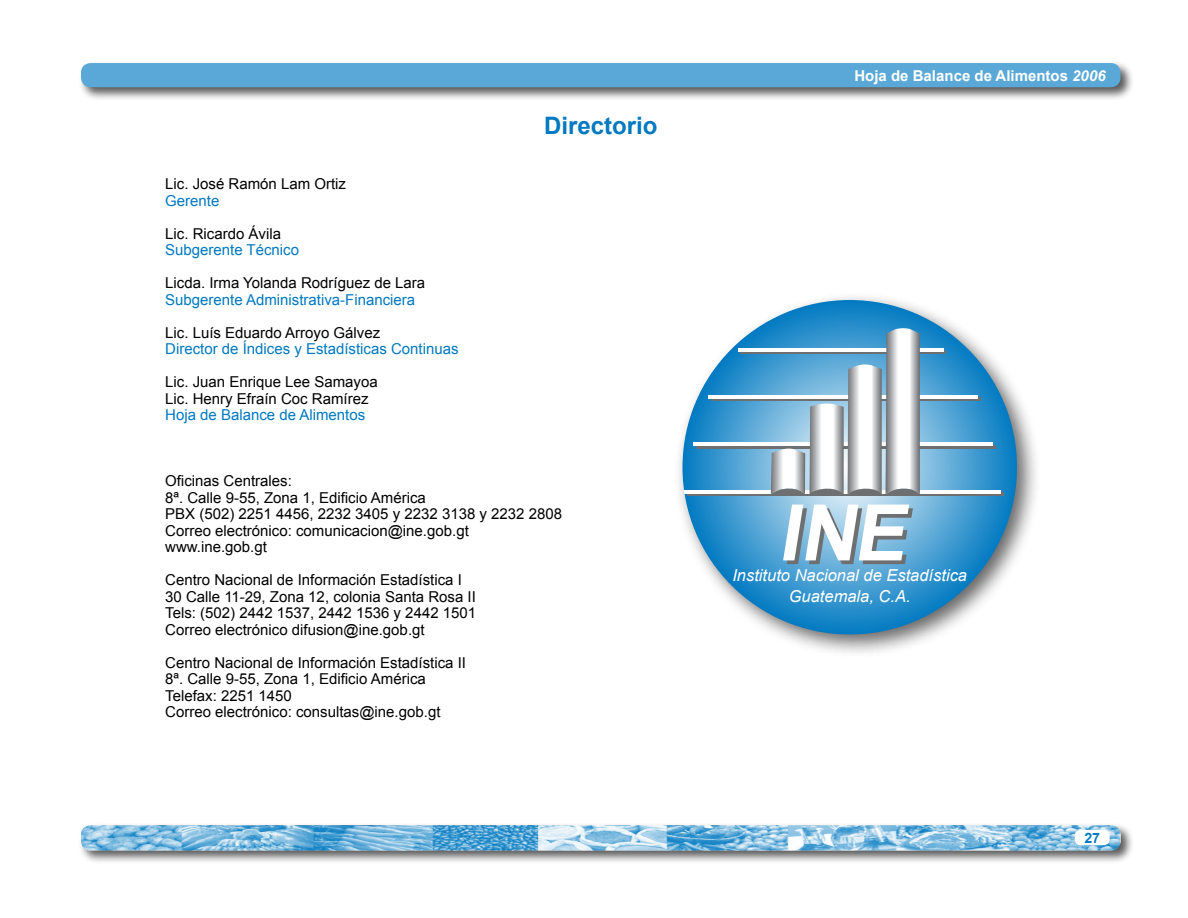
<style>
.page{position:relative;width:1188px;height:918px;background:#fff}
.page>*{position:absolute;margin:0;border:0;box-sizing:border-box;transform-origin:0 0}
.t1{font:700 24px "Arial";color:#0079c1}
.t2{font:italic 16.5px/20.5px "Arial";color:#fff;text-align:center}
.t3{font:15px/16.5px "Arial";color:#000}
.t4{font:15px "Arial";color:#0079c1}
.t5{font:700 15px "Arial";color:#fff}
.t6{font:700 14.25px "Arial";color:#0079c1}
.s1{font-style:italic}
</style>
<div class="page">
<div style="left:78px;top:822px;width:1063px;height:48px;background:#000;opacity:.65"></div>
<img style="left:81px;top:825px;width:1039px;height:25px">
<div style="left:78px;top:60px;width:1063px;height:48px;background:#000;opacity:.65"></div>
<div style="left:81px;top:63px;width:1040px;height:24px;background:#59a8d7;border-radius:10px"></div>
<div style="left:1075px;top:830px;width:35px;height:15px;background:#fff;border-radius:5px"></div>
<div style="left:673px;top:290px;width:376px;height:376px;background:#000;opacity:.6"></div>
<svg style="left:682px;top:300px;width:335px;height:334px;background:#3796ce"></svg>
<hr style="left:741px;top:350px;width:205px;height:4px;background:#6d6f71">
<hr style="left:739px;top:348px;width:205px;height:4px;background:#fff">
<hr style="left:711px;top:397px;width:270px;height:4px;background:#6d6f71">
<hr style="left:708px;top:395px;width:270px;height:4px;background:#fff">
<hr style="left:696px;top:445px;width:299px;height:4px;background:#6d6f71">
<hr style="left:693px;top:442px;width:299px;height:4px;background:#fff">
<hr style="left:688px;top:492px;width:316px;height:4px;background:#6d6f71">
<hr style="left:685px;top:490px;width:316px;height:4px;background:#fff">
<svg style="left:771px;top:328px;width:149px;height:166px"></svg>
<svg style="left:783px;top:505px;width:130px;height:59px"></svg>
<p class="t3" style="left:165px;top:176px;width:182px">Lic. José Ramón Lam Ortiz</p>
<p class="t4" style="left:165px;top:191px;width:56px">Gerente</p>
<p class="t3" style="left:165px;top:226px;width:117px">Lic. Ricardo Ávila</p>
<p class="t4" style="left:165px;top:240px;width:135px">Subgerente Técnico</p>
<p class="t3" style="left:165px;top:275px;width:262px">Licda. Irma Yolanda Rodríguez de Lara</p>
<p class="t4" style="left:165px;top:290px;width:252px">Subgerente Administrativa-Financiera</p>
<p class="t3" style="left:165px;top:325px;width:217px">Lic. Luís Eduardo Arroyo Gálvez</p>
<p class="t4" style="left:165px;top:339px;width:295px">Director de Índices y Estadísticas Continuas</p>
<p class="t3" style="left:165px;top:374px;width:214px">Lic. Juan Enrique Lee Samayoa<br>Lic. Henry Efraín Coc Ramírez</p>
<p class="t4" style="left:165px;top:405px;width:202px">Hoja de Balance de Alimentos</p>
<h1 class="t1" style="left:544px;top:110px;width:115px">Directorio</h1>
<p class="t3" style="left:165px;top:473px;width:398px">Oficinas Centrales:<br>8ª. Calle 9-55, Zona 1, Edificio América<br>PBX (502) 2251 4456, 2232 3405 y 2232 3138 y 2232 2808<br>Correo electrónico: comunicacion@ine.gob.gt www.ine.gob.gt</p>
<p class="t3" style="left:165px;top:572px;width:313px">Centro Nacional de Información Estadística I 30 Calle 11-29, Zona 12, colonia Santa Rosa II Tels: (502) 2442 1537, 2442 1536 y 2442 1501<br>Correo electrónico difusion@ine.gob.gt</p>
<p class="t3" style="left:165px;top:655px;width:302px">Centro Nacional de Información Estadística II 8ª. Calle 9-55, Zona 1, Edificio América Telefax: 2251 1450<br>Correo electrónico: consultas@ine.gob.gt</p>
<p class="t5" style="left:854px;top:66px;width:253px">Hoja de Balance de Alimentos <span class="s1">2006</span></p>
<p class="t2" style="left:732px;top:565px;width:236px">Instituto Nacional de Estadística<br>Guatemala, C.A.</p>
<p class="t6" style="left:1084px;top:828px;width:17px">27</p>
</div>
